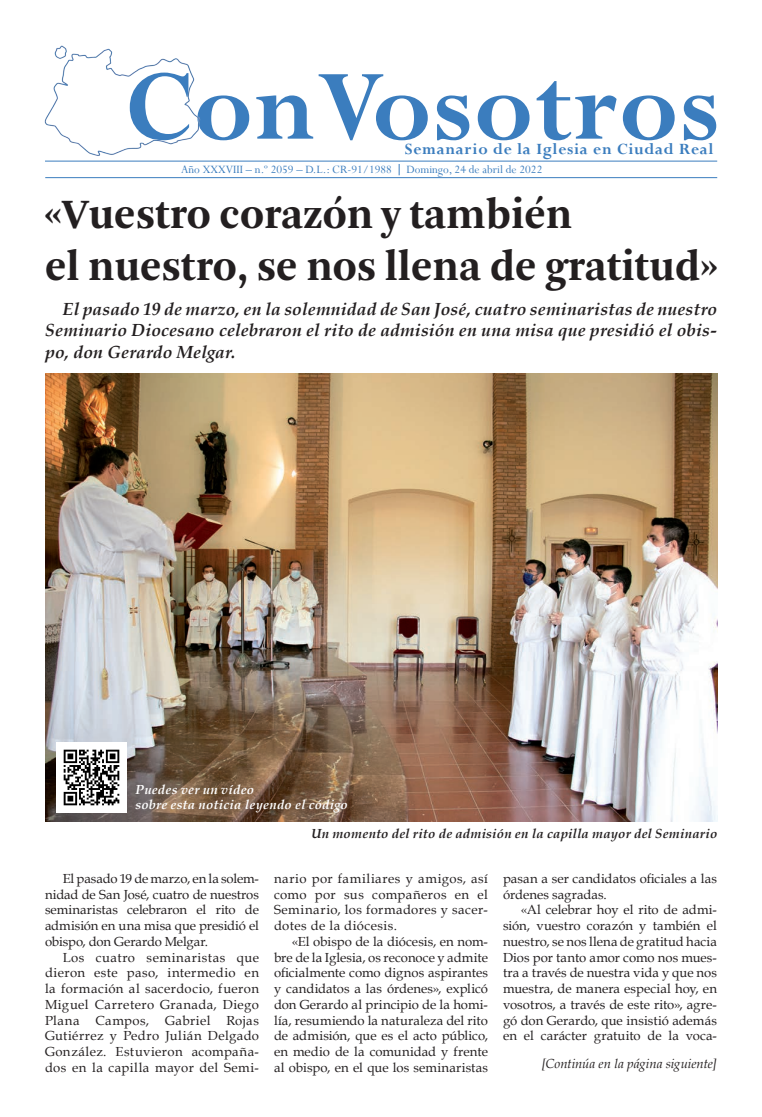
<style>
.page{position:relative;width:762px;height:1117px;background:#fff}
.page>*{position:absolute;margin:0;border:0;box-sizing:border-box;transform-origin:0 0}
.t1{font:700 110px "Perpetua";letter-spacing:.01em;color:#3b7dbe}
.t2{font:700 43.75px/52.5px "Arnhem";color:#231f20}
.t3{font:italic 700 17.5px/21px "Book Antiqua";letter-spacing:.005em;color:#231f20;text-align:justify}
.t4{font:700 17.5px "Perpetua";letter-spacing:.04em;color:#3b7dbe}
.t5{font:13.12px/15.8px "Book Antiqua";letter-spacing:.01em;color:#231f20;text-align:justify}
.t6{font:italic 700 13.12px "Book Antiqua";letter-spacing:.015em;color:#231f20}
.t7{font:italic 700 13.12px/15.8px "Book Antiqua";letter-spacing:.015em;color:#fff}
.t8{font:italic 13.12px "Book Antiqua";color:#231f20}
.t9{font:12.5px "Perpetua";color:#3b7dbe}
</style>
<div class="page">
<hr style="left:45px;top:161px;width:672px;height:1px;background:#3b7dbe">
<hr style="left:45px;top:177px;width:672px;height:1px;background:#3b7dbe">
<img style="left:44px;top:45px;width:156px;height:111px">
<img style="left:45px;top:373px;width:672px;height:448px">
<img style="left:57px;top:742px;width:69px;height:70px">
<h1 class="t1" style="left:125px;top:38px;width:596px">ConVosotros</h1>
<h3 class="t4" style="left:405px;top:137px;width:310px">Semanario de la Iglesia en Ciudad Real</h3>
<p class="t9" style="left:181px;top:161px;width:363px">Año XXXVIII – n.º 2059 – D.L.: CR-91/1988 Domingo, 24 de abril de 2022</p>
<h2 class="t2" style="left:45px;top:188px;width:674px">«Vuestro corazón y también<br>el nuestro, se nos llena de gratitud»</h2>
<h3 class="t3" style="left:45px;top:299px;width:673px;text-indent:18px">El pasado 19 de marzo, en la solemnidad de San José, cuatro seminaristas de nuestro Seminario Diocesano celebraron el rito de admisión en una misa que presidió el obis&shy;po, don Gerardo Melgar.</h3>
<p class="t7" style="left:135px;top:781px;width:214px">Puedes ver un vídeo<br>sobre esta noticia leyendo el código</p>
<p class="t5" style="left:45px;top:869px;width:215px;text-indent:18px">El pasado 19 de marzo, en la solem&shy;nidad de San José, cuatro de nuestros seminaristas celebraron el rito de admisión en una misa que presidió el obispo, don Gerardo Melgar.</p>
<p class="t5" style="left:45px;top:948px;width:215px;text-indent:18px">Los cuatro seminaristas que dieron este paso, intermedio en la formación al sacerdocio, fueron Miguel Carretero Granada, Diego Plana Campos, Gabriel Rojas Gutiérrez y Pedro Julián Delgado González. Estuvieron acompaña&shy;dos en la capilla mayor del Semi-</p>
<p class="t6" style="left:311px;top:823px;width:407px">Un momento del rito de admisión en la capilla mayor del Seminario</p>
<p class="t5" style="left:274px;top:869px;width:215px">nario por familiares y amigos, así como por sus compañeros en el Seminario, los formadores y sacer&shy;dotes de la diócesis.</p>
<p class="t5" style="left:274px;top:932px;width:215px;text-indent:18px">«El obispo de la diócesis, en nom&shy;bre de la Iglesia, os reconoce y admite oficialmente como dignos aspirantes y candidatos a las órdenes», explicó don Gerardo al principio de la homi&shy;lía, resumiendo la naturaleza del rito de admisión, que es el acto público, en medio de la comunidad y frente al obispo, en el que los seminaristas</p>
<p class="t5" style="left:503px;top:869px;width:215px">pasan a ser candidatos oficiales a las órdenes sagradas.</p>
<p class="t5" style="left:503px;top:901px;width:215px;text-indent:18px">«Al celebrar hoy el rito de admi&shy;sión, vuestro corazón y también el nuestro, se nos llena de gratitud hacia Dios por tanto amor como nos mues&shy;tra a través de nuestra vida y que nos muestra, de manera especial hoy, en vosotros, a través de este rito», agre&shy;gó don Gerardo, que insistió además en el carácter gratuito de la voca-</p>
<p class="t8" style="left:541px;top:1054px;width:177px">[Continúa en la página siguiente]</p>
</div>
